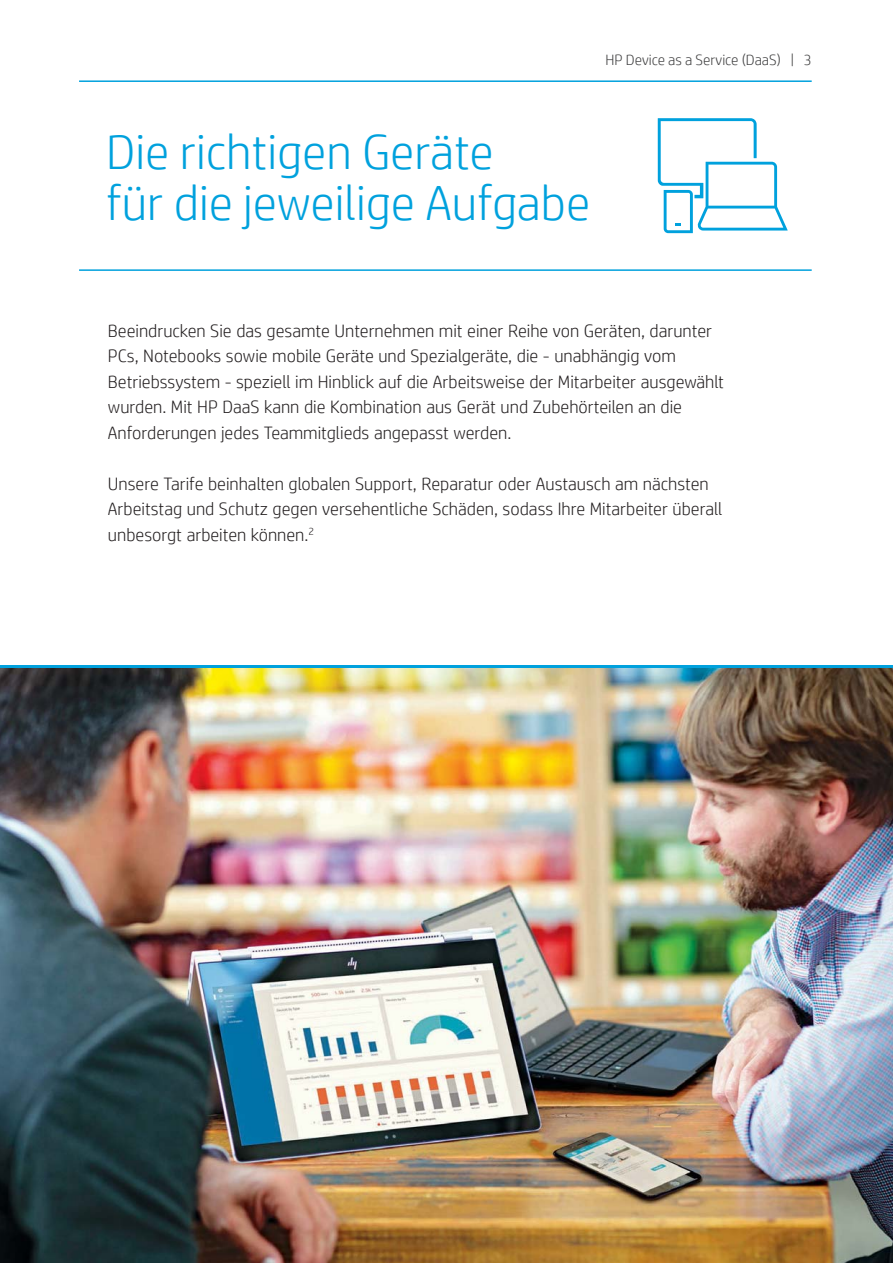
<style>
.page{position:relative;width:893px;height:1263px;background:#fff}
.page>*{position:absolute;margin:0;border:0;box-sizing:border-box;transform-origin:0 0}
.t1{font:300 49.5px/51px "HP Simplified";color:#00a1dd}
.t2{font:300 18px/25.5px "HP Simplified";color:#231f20}
.t3{font:300 15px "HP Simplified";color:#404041}
</style>
<div class="page">
<hr style="left:79px;top:80px;width:733px;height:2px;background:#00a1dd">
<hr style="left:79px;top:269px;width:733px;height:2px;background:#00a1dd">
<svg style="left:658px;top:118px;width:130px;height:115px"></svg>
<img style="left:0;top:668px;width:893px;height:595px">
<hr style="left:0;top:665px;width:893px;height:3px;background:#00a1dd">
<p class="t3" style="left:605px;top:50px;width:208px">HP Device as a Service (DaaS) | 3</p>
<h1 class="t1" style="left:106px;top:127px;width:486px">Die richtigen Geräte<br>für die jeweilige Aufgabe</h1>
<p class="t2" style="left:108px;top:318px;width:617px">Beeindrucken Sie das gesamte Unternehmen mit einer Reihe von Geräten, darunter PCs, Notebooks sowie mobile Geräte und Spezialgeräte, die - unabhängig vom Betriebssystem - speziell im Hinblick auf die Arbeitsweise der Mitarbeiter ausgewählt wurden. Mit HP DaaS kann die Kombination aus Gerät und Zubehörteilen an die Anforderungen jedes Teammitglieds angepasst werden.</p>
<p class="t2" style="left:108px;top:471px;width:616px">Unsere Tarife beinhalten globalen Support, Reparatur oder Austausch am nächsten<br>Arbeitstag und Schutz gegen versehentliche Schäden, sodass Ihre Mitarbeiter überall unbesorgt arbeiten können.<sup>2</sup></p>
</div>
